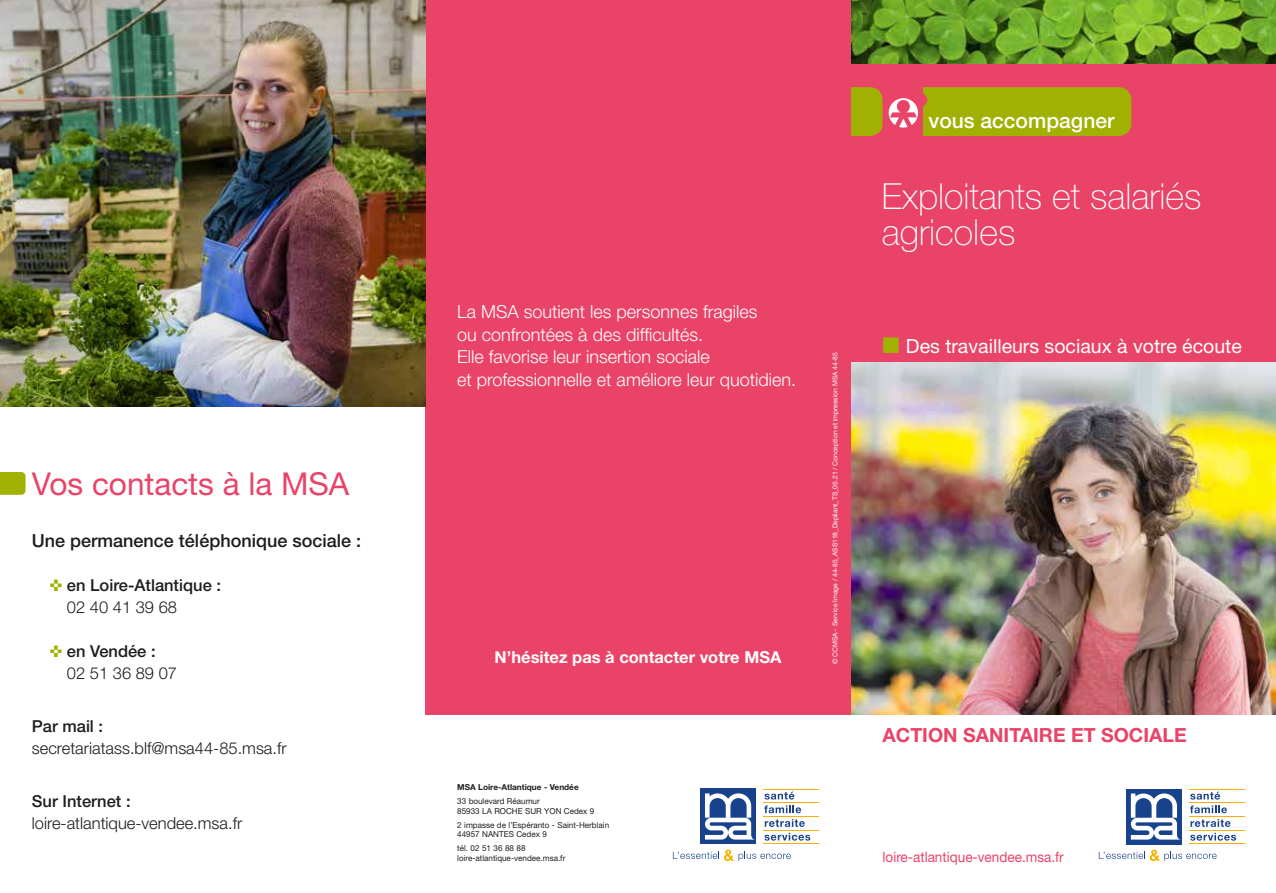
<style>
.page{position:relative;width:1276px;height:893px;background:#fff}
.page>*{position:absolute;margin:0;border:0;box-sizing:border-box;transform-origin:0 0}
.t1{font:100 36px/36px "Helvetica Neue LT";color:#fff}
.t2{font:31.5px "Helvetica Neue LT";color:#e94368}
.t3{font:500 21px "Helvetica Neue LT";color:#fff}
.t4{font:19.5px "Helvetica Neue LT";color:#fff}
.t5{font:700 19.5px "Helvetica Neue LT";color:#e94368}
.t6{font:300 18px/22.5px "Helvetica Neue LT";color:#fff}
.t7{font:500 18px "Helvetica Neue LT";color:#1d1d1b}
.t8{font:300 16.5px/22.5px "Helvetica Neue LT";color:#1d1d1b}
.t9{font:500 16.5px/22.5px "Helvetica Neue LT";color:#1d1d1b}
.t10{font:700 16.5px "Helvetica Neue LT";color:#fff}
.t11{font:14.25px "Helvetica Neue LT";color:#e94368;scale:.95 1}
.t12{font:8.25px/9.8px "Helvetica Neue LT";color:#1d1d1b}
.t13{font:700 8.25px "Helvetica Neue LT";color:#1d1d1b}
.t14{font:6.75px "Helvetica Neue LT";color:#fff}
.s1{color:#a0b101}
.s2{font-weight:300}
.s3{font-weight:500}
</style>
<div class="page">
<img style="left:850px;top:361px;width:426px;height:353px">
<img style="left:850px;top:0;width:426px;height:64px">
<div style="left:850px;top:64px;width:426px;height:297px;background:#e94368"></div>
<div style="left:851px;top:87px;width:31px;height:49px;background:#a0b101"></div>
<svg style="left:888px;top:87px;width:243px;height:49px;background:#aba515"></svg>
<div style="left:425px;top:0;width:425px;height:714px;background:#e94368"></div>
<svg style="left:764px;top:792px;width:30px;height:7px"></svg>
<svg style="left:764px;top:805px;width:37px;height:8px"></svg>
<svg style="left:765px;top:819px;width:40px;height:8px"></svg>
<svg style="left:764px;top:833px;width:46px;height:8px"></svg>
<hr style="left:763px;top:789px;width:55px;height:1px;background:#f9b000">
<hr style="left:763px;top:802px;width:55px;height:1px;background:#f9b000">
<hr style="left:763px;top:816px;width:55px;height:1px;background:#f9b000">
<hr style="left:763px;top:830px;width:55px;height:1px;background:#f9b000">
<hr style="left:763px;top:843px;width:55px;height:1px;background:#f9b000">
<div style="left:700px;top:789px;width:56px;height:55px;background:#18428c"></div>
<svg style="left:705px;top:793px;width:50px;height:47px"></svg>
<svg style="left:673px;top:850px;width:118px;height:11px"></svg>
<svg style="left:1190px;top:792px;width:37px;height:21px"></svg>
<svg style="left:1190px;top:819px;width:40px;height:8px"></svg>
<svg style="left:1190px;top:833px;width:46px;height:8px"></svg>
<hr style="left:1189px;top:789px;width:55px;height:1px;background:#f9b000">
<hr style="left:1189px;top:802px;width:55px;height:1px;background:#f9b000">
<hr style="left:1189px;top:816px;width:55px;height:1px;background:#f9b000">
<hr style="left:1189px;top:830px;width:55px;height:1px;background:#f9b000">
<hr style="left:1189px;top:843px;width:55px;height:1px;background:#f9b000">
<div style="left:1126px;top:789px;width:55px;height:55px;background:#18428c"></div>
<svg style="left:1130px;top:793px;width:51px;height:47px"></svg>
<svg style="left:1098px;top:850px;width:118px;height:11px"></svg>
<svg style="left:0;top:472px;width:26px;height:23px"></svg>
<img style="left:0;top:0;width:425px;height:406px">
<h2 class="t2" style="left:32px;top:465px;width:319px">Vos contacts à la MSA</h2>
<h3 class="t7" style="left:32px;top:530px;width:331px">Une permanence téléphonique sociale :</h3>
<h3 class="t9" style="left:67px;top:573px;width:156px;text-indent:-17px"><span class="s1">✜</span> en Loire-Atlantique :<br><span class="s2">02 40 41 39 68</span></h3>
<h3 class="t8" style="left:67px;top:639px;width:112px;text-indent:-17px"><span class="s1">✜</span> <span class="s3">en Vendée :<br></span>02 51 36 89 07</h3>
<h3 class="t9" style="left:32px;top:714px;width:73px">Par mail :</h3>
<h3 class="t8" style="left:32px;top:737px;width:256px">secretariatass.blf@msa44-85.msa.fr</h3>
<h3 class="t9" style="left:32px;top:789px;width:100px">Sur Internet :</h3>
<h3 class="t8" style="left:32px;top:811px;width:212px">loire-atlantique-vendee.msa.fr</h3>
<h3 class="t6" style="left:457px;top:300px;width:340px">La MSA soutient les personnes fragiles<br>ou confrontées à des difficultés.<br>Elle favorise leur insertion sociale<br>et professionnelle et améliore leur quotidien.</h3>
<h3 class="t10" style="left:494px;top:647px;width:288px">N’hésitez pas à contacter votre MSA</h3>
<p class="t14" style="left:831px;top:664px;width:313px;rotate:-90deg">© CCMSA - Service Image / 44-85_ASS118_Depliant_TS_05.21 / Conception et impression MSA 44-85</p>
<p class="t13" style="left:457px;top:782px;width:123px">MSA Loire-Atlantique - Vendée</p>
<p class="t12" style="left:457px;top:796px;width:139px">33 boulevard Réaumur<br>85933 LA ROCHE SUR YON Cedex 9</p>
<p class="t12" style="left:457px;top:820px;width:153px">2 impasse de l’Espéranto - Saint-Herblain<br>44957 NANTES Cedex 9</p>
<p class="t12" style="left:457px;top:843px;width:110px">tél. 02 51 36 88 88 loire-atlantique-vendee.msa.fr</p>
<h3 class="t3" style="left:928px;top:108px;width:187px">vous accompagner</h3>
<h1 class="t1" style="left:882px;top:178px;width:321px">Exploitants et salariés agricoles</h1>
<h3 class="t4" style="left:882px;top:334px;width:361px"><span class="s1">■</span> Des travailleurs sociaux à votre écoute</h3>
<h3 class="t5" style="left:882px;top:723px;width:306px">ACTION SANITAIRE ET SOCIALE</h3>
<h3 class="t11" style="left:882px;top:848px;width:192px">loire-atlantique-vendee.msa.fr</h3>
</div>
